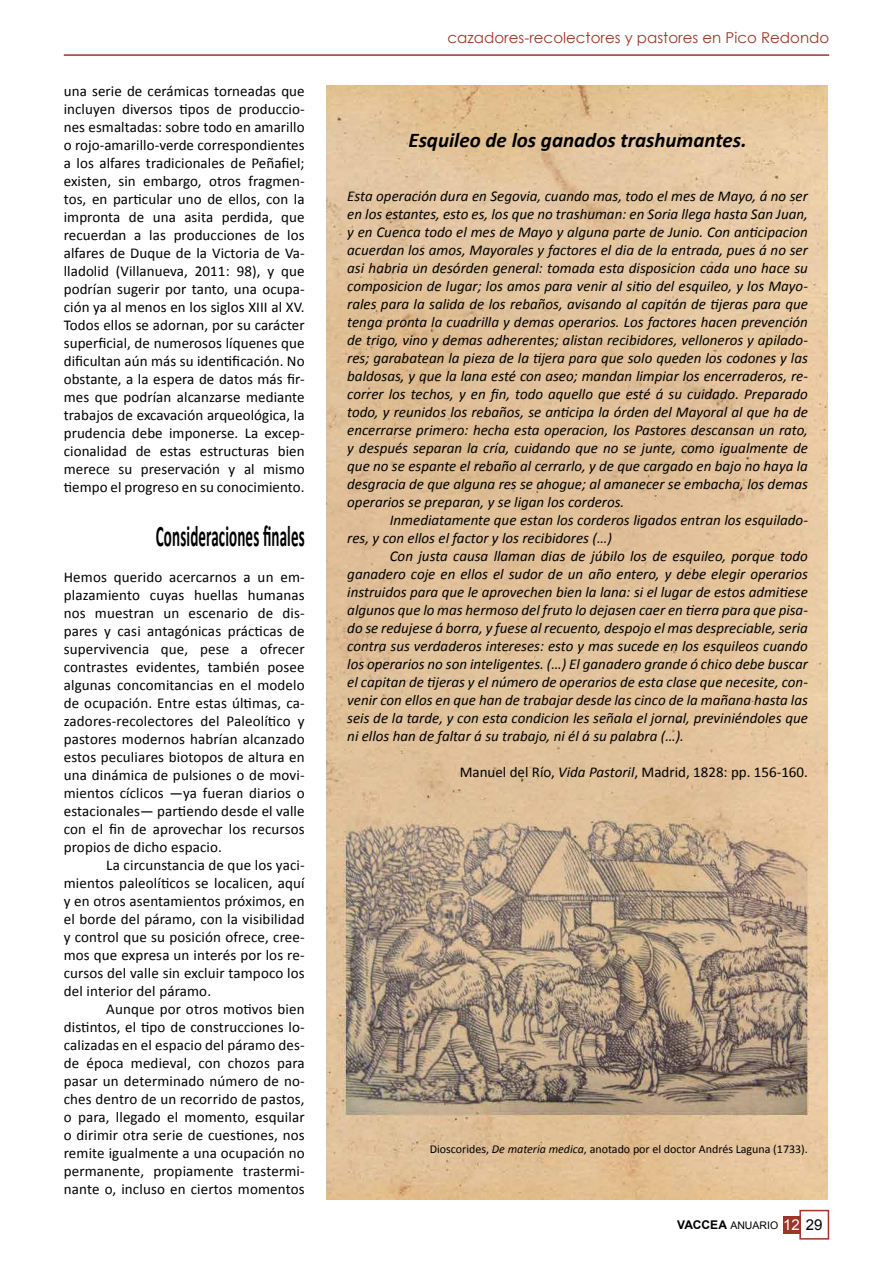
<style>
.page{position:relative;width:893px;height:1263px;background:#fff}
.page>*{position:absolute;margin:0;border:0;box-sizing:border-box;transform-origin:0 0}
.t1{font:700 30px "Calibri";letter-spacing:.01em;color:#000;scale:.5 1}
.t2{font:italic 700 21px "Calibri";color:#000}
.t3{font:15px/18px "Calibri";letter-spacing:.01em;color:#000;text-align:justify}
.t4{font:italic 15px/18px "Calibri";color:#000;text-align:justify}
.t5{font:15px "Century Gothic";color:#9d3626}
.t6{font:12px "Calibri";color:#000}
.t7{font:10.5px "Arial";color:#000}
.s1{font-style:italic}
.s2{font-weight:700;font-size:12px}
.s3{font-size:15px;color:#fff}
.s4{font-size:15px}
</style>
<div class="page">
<div style="left:799px;top:1210px;width:30px;height:29px;border:2px solid #9d3626"></div>
<div style="left:783px;top:1216px;width:17px;height:17px;background:#9d3626"></div>
<hr style="left:64px;top:54px;width:765px;height:2px;background:#9d3626">
<img style="left:326px;top:85px;width:502px;height:1114px">
<p class="t3" style="left:64px;top:82px;width:242px">una serie de cerámicas torneadas que incluyen diversos tipos de produccio&shy;nes esmaltadas: sobre todo en amarillo o rojo-amarillo-verde correspondientes a los alfares tradicionales de Peñafiel; existen, sin embargo, otros fragmen&shy;tos, en particular uno de ellos, con la impronta de una asita perdida, que recuerdan a las producciones de los alfares de Duque de la Victoria de Va&shy;lladolid (Villanueva, 2011: 98), y que podrían sugerir por tanto, una ocupa&shy;ción ya al menos en los siglos XIII al XV.<br>Todos ellos se adornan, por su carácter superficial, de numerosos líquenes que dificultan aún más su identificación. No obstante, a la espera de datos más fir&shy;mes que podrían alcanzarse mediante trabajos de excavación arqueológica, la prudencia debe imponerse. La excep&shy;cionalidad de estas estructuras bien merece su preservación y al mismo tiempo el progreso en su conocimiento.</p>
<h1 class="t1" style="left:156px;top:517px;width:299px">Consideraciones finales</h1>
<p class="t3" style="left:64px;top:568px;width:242px">Hemos querido acercarnos a un em&shy;plazamiento cuyas huellas humanas nos muestran un escenario de dis&shy;pares y casi antagónicas prácticas de supervivencia que, pese a ofrecer contrastes evidentes, también posee algunas concomitancias en el modelo de ocupación. Entre estas últimas, ca&shy;zadores-recolectores del Paleolítico y pastores modernos habrían alcanzado estos peculiares biotopos de altura en una dinámica de pulsiones o de movi&shy;mientos cíclicos ―ya fueran diarios o estacionales― partiendo desde el valle con el fin de aprovechar los recursos propios de dicho espacio.</p>
<p class="t3" style="left:64px;top:856px;width:242px;text-indent:43px">La circunstancia de que los yaci&shy;mientos paleolíticos se localicen, aquí y en otros asentamientos próximos, en el borde del páramo, con la visibilidad y control que su posición ofrece, cree&shy;mos que expresa un interés por los re&shy;cursos del valle sin excluir tampoco los del interior del páramo.</p>
<p class="t3" style="left:64px;top:1000px;width:242px;text-indent:43px">Aunque por otros motivos bien distintos, el tipo de construcciones lo&shy;calizadas en el espacio del páramo des&shy;de época medieval, con chozos para pasar un determinado número de no&shy;ches dentro de un recorrido de pastos, o para, llegado el momento, esquilar o dirimir otra serie de cuestiones, nos remite igualmente a una ocupación no permanente, propiamente trastermi&shy;nante o, incluso en ciertos momentos</p>
<p class="t5" style="left:448px;top:28px;width:383px">cazadores-recolectores y pastores en Pico Redondo</p>
<h2 class="t2" style="left:408px;top:127px;width:340px">Esquileo de los ganados trashumantes.</h2>
<p class="t4" style="left:347px;top:187px;width:462px">Esta operación dura en Segovia, cuando mas, todo el mes de Mayo, á no ser en los estantes, esto es, los que no trashuman: en Soria llega hasta San Juan, y en Cuenca todo el mes de Mayo y alguna parte de Junio. Con anticipacion acuerdan los amos, Mayorales y factores el dia de la entrada, pues á no ser asi habria un desórden general: tomada esta disposicion cada uno hace su composicion de lugar; los amos para venir al sitio del esquileo, y los Mayo&shy;rales para la salida de los rebaños, avisando al capitán de tijeras para que tenga pronta la cuadrilla y demas operarios. Los factores hacen prevención de trigo, vino y demas adherentes; alistan recibidores, velloneros y apilado&shy;res; garabatean la pieza de la tijera para que solo queden los codones y las baldosas, y que la lana esté con aseo; mandan limpiar los encerraderos, re&shy;correr los techos, y en fin, todo aquello que esté á su cuidado. Preparado todo, y reunidos los rebaños, se anticipa la órden del Mayoral al que ha de encerrarse primero: hecha esta operacion, los Pastores descansan un rato, y después separan la cría, cuidando que no se junte, como igualmente de que no se espante el rebaño al cerrarlo, y de que cargado en bajo no haya la desgracia de que alguna res se ahogue; al amanecer se embacha, los demas operarios se preparan, y se ligan los corderos.</p>
<p class="t4" style="left:347px;top:511px;width:462px;text-indent:43px">Inmediatamente que estan los corderos ligados entran los esquilado&shy;res, y con ellos el factor y los recibidores (…)</p>
<p class="t4" style="left:347px;top:547px;width:462px;text-indent:43px">Con justa causa llaman dias de júbilo los de esquileo, porque todo ganadero coje en ellos el sudor de un año entero, y debe elegir operarios instruidos para que le aprovechen bien la lana: si el lugar de estos admitiese algunos que lo mas hermoso del fruto lo dejasen caer en tierra para que pisa&shy;do se redujese á borra, y fuese al recuento, despojo el mas despreciable, seria contra sus verdaderos intereses: esto y mas sucede en los esquileos cuando los operarios no son inteligentes. (…) El ganadero grande ó chico debe buscar el capitan de tijeras y el número de operarios de esta clase que necesite, con&shy;venir con ellos en que han de trabajar desde las cinco de la mañana hasta las seis de la tarde, y con esta condicion les señala el jornal, previniéndoles que ni ellos han de faltar á su trabajo, ni él á su palabra (…).</p>
<p class="t3" style="left:460px;top:763px;width:350px">Manuel del Río, <span class="s1">Vida Pastoril</span>, Madrid, 1828: pp. 156-160.</p>
<p class="t6" style="left:430px;top:1142px;width:380px">Dioscorides, <span class="s1">De materia medica</span>, anotado por el doctor Andrés Laguna (1733).</p>
<p class="t7" style="left:677px;top:1218px;width:147px"><span class="s2">VACCEA</span> ANUARIO <span class="s3">12</span> <span class="s4">29</span></p>
</div>
